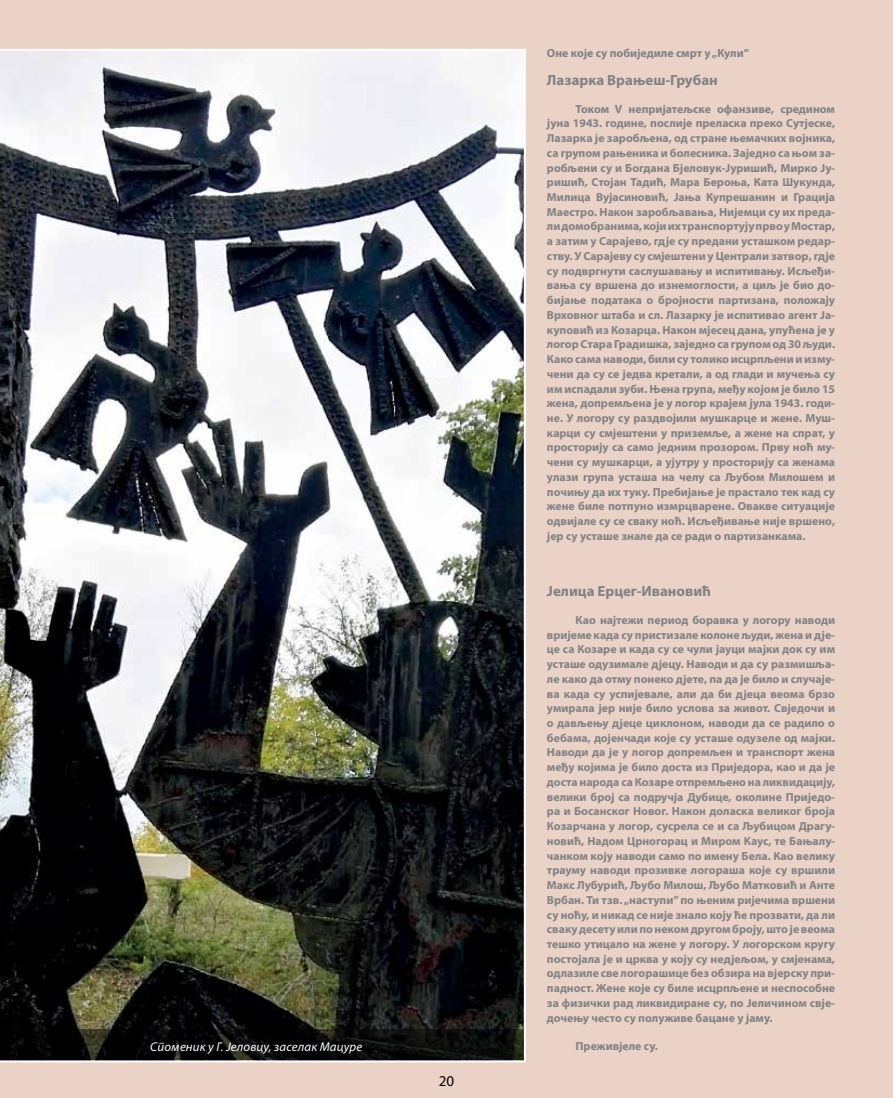
<style>
.page{position:relative;width:893px;height:1098px;background:#fff}
.page>*{position:absolute;margin:0;border:0;box-sizing:border-box;transform-origin:0 0}
.t1{font:15px "Myriad Pro";color:#000}
.t2{font:700 14.7px "Myriad Pro";color:#808285}
.t3{font:italic 12.75px "Myriad Pro";letter-spacing:.01em;color:#fff}
.t4{font:700 11.7px/14.7px "Myriad Pro";color:#808285;text-align:justify}
</style>
<div class="page">
<div style="left:0;top:0;width:893px;height:1097px;background:#ebd2c6"></div>
<img style="left:0;top:49px;width:526px;height:1012px">
<svg style="left:0;top:1029px;width:524px;height:30px;background:#090a09"></svg>
<p class="t3" style="left:150px;top:1038px;width:213px">Споменик у Г. Јеловцу, заселак Мацуре</p>
<p class="t1" style="left:439px;top:1070px;width:17px">20</p>
<p class="t4" style="left:547px;top:45px;width:204px">Оне које су побиједиле смрт у „Кули”</p>
<p class="t2" style="left:547px;top:70px;width:172px">Лазарка Врањеш-Грубан</p>
<p class="t4" style="left:547px;top:101px;width:290px;text-indent:29px">Током V непријатељске офанзиве, средином јуна 1943. године, послије преласка преко Сутјеске, Лазарка је заробљена, од стране њемачких војника, са групом рањеника и болесника. Заједно са њом за&shy;робљени су и Богдана Бјеловук-Јуришић, Мирко Ју&shy;ришић, Стојан Тадић, Мара Бероња, Ката Шукунда, Милица Вујасиновић, Јања Купрешанин и Грација Маестро. Након заробљавања, Нијемци су их преда&shy;ли домобранима, који их транспортују прво у Мостар, а затим у Сарајево, гдје су предани усташком редар&shy;ству. У Сарајеву су смјештени у Централи затвор, гдје су подвргнути саслушавању и испитивању. Исљеђи&shy;вања су вршена до изнемоглости, а циљ је био до&shy;бијање података о бројности партизана, положају Врховног штаба и сл. Лазарку је испитивао агент Ја&shy;куповић из Козарца. Након мјесец дана, упућена је у логор Стара Градишка, заједно са групом од 30 људи.<br>Како сама наводи, били су толико исцрпљени и изму&shy;чени да су се једва кретали, а од глади и мучења су им испадали зуби. Њена група, међу којом је било 15 жена, допремљена је у логор крајем јула 1943. годи&shy;не. У логору су раздвојили мушкарце и жене. Муш&shy;карци су смјештени у приземље, а жене на спрат, у просторију са само једним прозором. Прву ноћ му&shy;чени су мушкарци, а ујутру у просторију са женама улази група усташа на челу са Љубом Милошем и почињу да их туку. Пребијање је прастало тек кад су жене биле потпуно измрцварене. Овакве ситуације одвијале су се сваку ноћ. Исљеђивање није вршено, јер су усташе знале да се ради о партизанкама.</p>
<p class="t2" style="left:547px;top:581px;width:166px">Jелица Ерцег-Ивановић</p>
<p class="t4" style="left:547px;top:612px;width:290px;text-indent:29px">Као најтежи период боравка у логору наводи вријеме када су пристизале колоне људи, жена и дје&shy;це са Козаре и када су се чули јауци мајки док су им усташе одузимале дјецу. Наводи и да су размишља&shy;ле како да отму понеко дјете, па да је било и случаје&shy;ва када су успијевале, али да би дјеца веома брзо умирала јер није било услова за живот. Свједочи и о дављењу дјеце циклоном, наводи да се радило о бебама, дојенчади које су усташе одузеле од мајки.<br>Наводи да је у логор допремљен и транспорт жена међу којима је било доста из Приједора, као и да је доста народа са Козаре отпремљено на ликвидацију, велики број са подручја Дубице, околине Приједо&shy;ра и Босанског Новог. Након доласка великог броја Козарчана у логор, сусрела се и са Љубицом Драгу&shy;новић, Надом Црногорац и Миром Каус, те Бањалу&shy;чанком коју наводи само по имену Бела. Као велику трауму наводи прозивке логораша које су вршили Макс Лубурић, Љубо Милош, Љубо Матковић и Анте Врбан. Ти тзв. „наступи” по њеним ријечима вршени су ноћу, и никад се није знало коју ће прозвати, да ли сваку десету или по неком другом броју, што је веома тешко утицало на жене у логору. У логорском кругу постојала је и црква у коју су недјељом, у смјенама, одлазиле све логорашице без обзира на вјерску при&shy;падност. Жене које су биле исцрпљене и неспособне за физички рад ликвидиране су, по Јеличином свје&shy;дочењу често су полуживе бацане у јаму.</p>
<p class="t4" style="left:576px;top:1037px;width:84px">Преживјеле су.</p>
</div>
